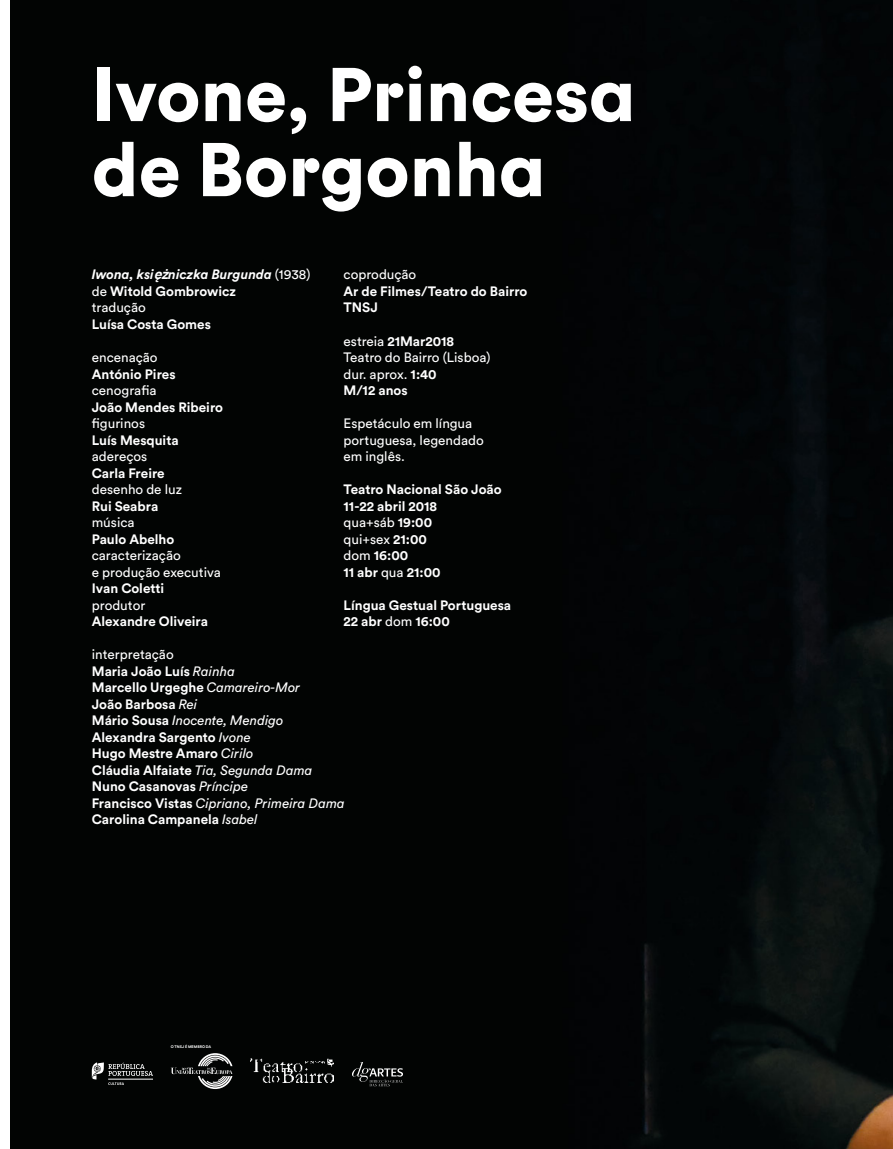
<style>
.page{position:relative;width:893px;height:1149px;background:#fff}
.page>*{position:absolute;margin:0;border:0;box-sizing:border-box;transform-origin:0 0}
.t1{font:900 75px/75px "Circular Std";color:#fff}
.t2{font:700 13.5px/16.5px "Circular Std";color:#fff}
.t3{font:13.5px/16.5px "Circular Std";color:#fff}
.t4{font:italic 700 13.5px/16.5px "Circular Std";color:#fff}
.t5{font:700 3.75px "Circular Std";color:#fff}
.s1{font-family:"Helvetica"}
.s2{font-weight:400;font-style:normal}
.s3{font-style:normal}
.s4{font-weight:400}
.s5{font-weight:400;font-style:italic}
.s6{font-weight:700}
</style>
<div class="page">
<div style="left:11px;top:0;width:882px;height:1148px;background:#020403"></div>
<svg style="left:171px;top:1052px;width:62px;height:36px;background:#363736"></svg>
<svg style="left:92px;top:1061px;width:61px;height:23px"></svg>
<svg style="left:352px;top:1061px;width:51px;height:25px"></svg>
<img style="left:251px;top:1058px;width:83px;height:24px">
<h1 class="t1" style="left:92px;top:55px;width:546px">Ivone, Princesa de Borgonha</h1>
<p class="t4" style="left:92px;top:266px;width:220px">Iwona, ksi<span class="s1">ęż</span>niczka Burgunda <span class="s2">(1938) de</span> <span class="s3">Witold Gombrowicz<br></span><span class="s2">tradução</span></p>
<p class="t2" style="left:92px;top:315px;width:121px">Luísa Costa Gomes</p>
<p class="t3" style="left:92px;top:349px;width:67px">encenação</p>
<p class="t2" style="left:92px;top:365px;width:85px">António Pires</p>
<p class="t3" style="left:92px;top:382px;width:66px">cenografia</p>
<p class="t2" style="left:92px;top:398px;width:133px">João Mendes Ribeiro</p>
<p class="t3" style="left:92px;top:415px;width:55px">figurinos</p>
<p class="t2" style="left:92px;top:431px;width:88px">Luís Mesquita</p>
<p class="t3" style="left:92px;top:448px;width:57px">adereços</p>
<p class="t2" style="left:92px;top:464px;width:74px">Carla Freire</p>
<p class="t3" style="left:92px;top:481px;width:92px">desenho de luz</p>
<p class="t2" style="left:92px;top:497px;width:68px">Rui Seabra</p>
<p class="t3" style="left:92px;top:514px;width:44px">música</p>
<p class="t2" style="left:92px;top:530px;width:84px">Paulo Abelho</p>
<p class="t3" style="left:92px;top:547px;width:131px">caracterização<br>e produção executiva</p>
<p class="t2" style="left:92px;top:579px;width:74px">Ivan Coletti</p>
<p class="t3" style="left:92px;top:596px;width:55px">produtor</p>
<p class="t2" style="left:92px;top:612px;width:118px">Alexandre Oliveira</p>
<p class="t2" style="left:92px;top:645px;width:255px"><span class="s4">interpretação<br></span>Maria João Luís <span class="s5">Rainha<br></span>Marcello Urgeghe <span class="s5">Camareiro-Mor<br></span>João Barbosa <span class="s5">Rei<br></span>Mário Sousa <span class="s5">Inocente, Mendigo<br></span>Alexandra Sargento <span class="s5">Ivone<br></span>Hugo Mestre Amaro <span class="s5">Cirilo<br></span>Cláudia Alfaiate <span class="s5">Tia, Segunda Dama<br></span>Nuno Casanovas <span class="s5">Príncipe<br></span>Francisco Vistas <span class="s5">Cipriano, Primeira Dama<br></span>Carolina Campanela <span class="s5">Isabel</span></p>
<p class="t3" style="left:344px;top:266px;width:74px">coprodução</p>
<p class="t2" style="left:344px;top:282px;width:185px">Ar de Filmes/Teatro do Bairro<br>TNSJ</p>
<p class="t3" style="left:344px;top:332px;width:149px">estreia <span class="s6">21Mar2018<br></span>Teatro do Bairro (Lisboa) dur. aprox. <span class="s6">1:40<br>M/12 anos</span></p>
<p class="t3" style="left:344px;top:415px;width:142px">Espetáculo em língua portuguesa, legendado em inglês.</p>
<p class="t2" style="left:344px;top:480px;width:160px">Teatro Nacional São João<br>11-22 abril 2018<br><span class="s4">qua+sáb</span> 19:00<br><span class="s4">qui+sex</span> 21:00<br><span class="s4">dom</span> 16:00<br>11 abr <span class="s4">qua</span> 21:00</p>
<p class="t2" style="left:344px;top:596px;width:169px">Língua Gestual Portuguesa<br>22 abr <span class="s4">dom</span> 16:00</p>
<p class="t5" style="left:171px;top:1043px;width:42px">O TNSJ É MEMBRO DA</p>
</div>
